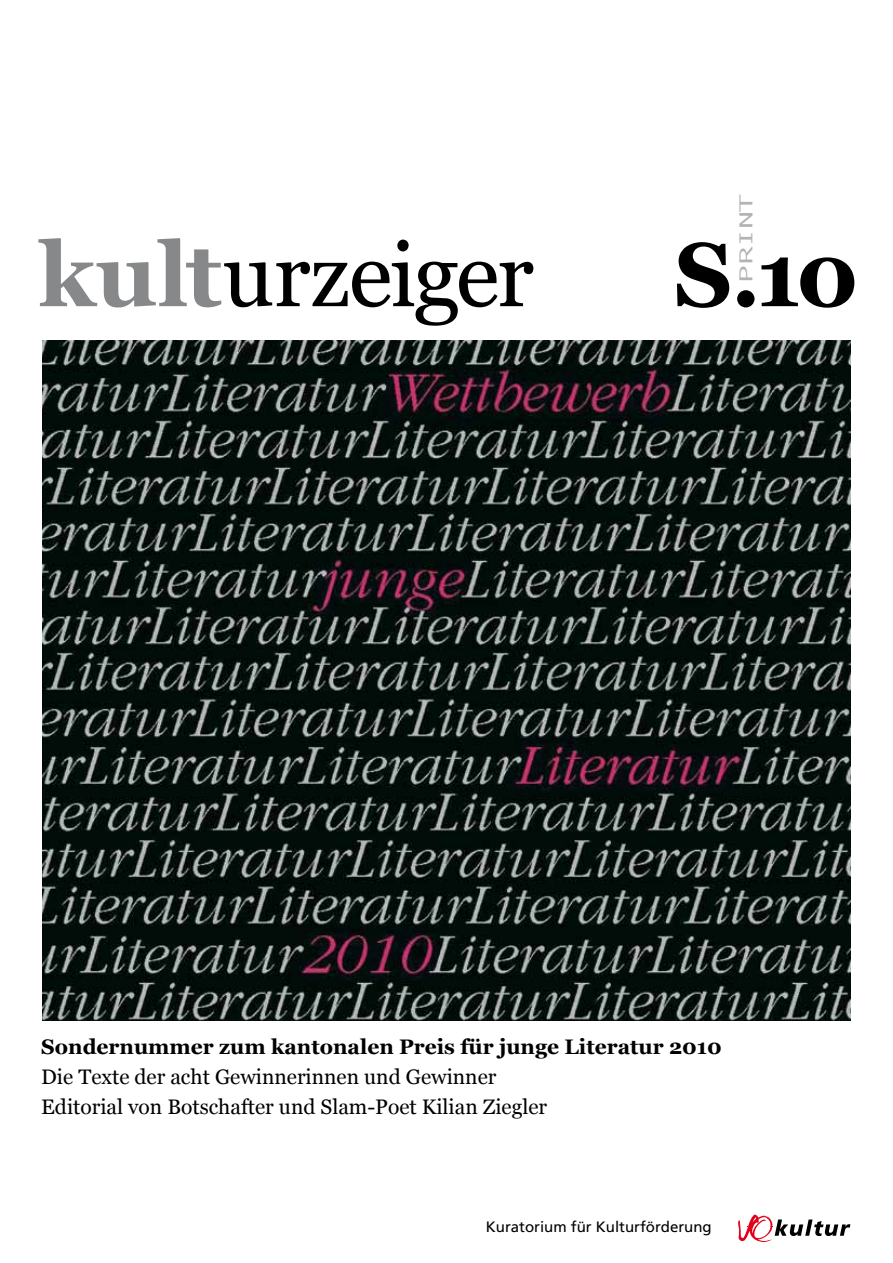
<style>
.page{position:relative;width:893px;height:1263px;background:#fff}
.page>*{position:absolute;margin:0;border:0;box-sizing:border-box;transform-origin:0 0}
.t1{font:90px "Georgia";letter-spacing:-.025em;color:#000}
.t2{font:700 90px "Georgia";color:#000}
.t3{font:21px/30px "Georgia";color:#000}
.t4{font:700 21px "Georgia";color:#000}
.t5{font:700 18px "Letter Gothic Std";letter-spacing:-.105em;color:#b1b3b4;scale:2 1}
.t6{font:15px "Frutiger LT Com";color:#000}
.s1{font-weight:700;color:#87888a}
</style>
<div class="page">
<img style="left:43px;top:340px;width:807px;height:680px">
<svg style="left:738px;top:1214px;width:112px;height:28px"></svg>
<p class="t5" style="left:735px;top:285px;width:48px;rotate:-90deg">PRINT</p>
<h1 class="t1" style="left:38px;top:221px;width:497px"><span class="s1">kult</span>urzeiger</h1>
<h1 class="t2" style="left:674px;top:217px;width:186px">S.10</h1>
<p class="t4" style="left:41px;top:1033px;width:682px">Sondernummer zum kantonalen Preis für junge Literatur 2010</p>
<p class="t3" style="left:41px;top:1062px;width:507px">Die Texte der acht Gewinnerinnen und Gewinner<br>Editorial von Botschafter und Slam-Poet Kilian Ziegler</p>
<p class="t6" style="left:486px;top:1218px;width:227px">Kuratorium für Kulturförderung</p>
</div>
